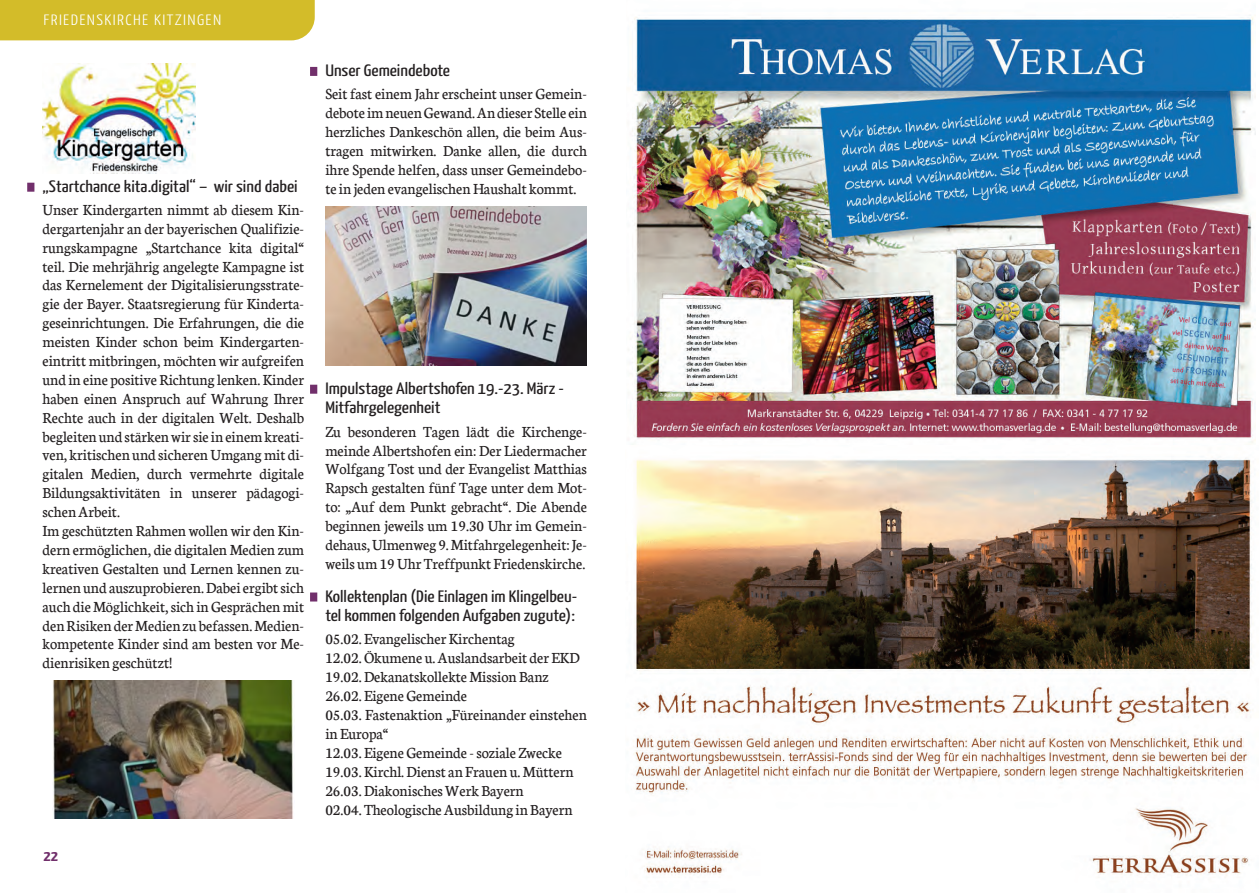
<style>
.page{position:relative;width:1259px;height:893px;background:#fff}
.page>*{position:absolute;margin:0;border:0;box-sizing:border-box;transform-origin:0 0}
.t1{font:16.5px/18.9px "Neuton";color:#231f20;text-align:justify;scale:.96 1}
.t2{font:16.5px/19.8px "Yanone Kaffeesatz";color:#231f20;scale:1.2 1}
.t3{font:300 15px "Yanone Kaffeesatz";letter-spacing:.075em;color:#fff;scale:1.2 1}
.t4{font:700 15px "Yanone Kaffeesatz";color:#712f6b;scale:1.2 1}
</style>
<div class="page">
<div style="left:0;top:0;width:315px;height:40px;background:#d3bc29"></div>
<img style="left:53px;top:681px;width:240px;height:138px">
<img style="left:43px;top:64px;width:152px;height:109px">
<div style="left:310px;top:67px;width:7px;height:9px;background:#712f6b"></div>
<div style="left:310px;top:385px;width:7px;height:9px;background:#712f6b"></div>
<div style="left:310px;top:592px;width:7px;height:9px;background:#712f6b"></div>
<div style="left:27px;top:183px;width:7px;height:9px;background:#712f6b"></div>
<img style="left:325px;top:206px;width:262px;height:160px">
<img style="left:634px;top:458px;width:619px;height:418px">
<img style="left:632px;top:17px;width:623px;height:426px">
<p class="t3" style="left:44px;top:11px;width:150px">FRIEDENSKIRCHE KITZINGEN</p>
<p class="t2" style="left:43px;top:176px;width:214px">„Startchance kita.digital“ – wir sind dabei</p>
<p class="t1" style="left:43px;top:200px;width:274px;text-align:left">Unser Kindergarten nimmt ab diesem Kin&shy;dergartenjahr an der bayerischen Qualifizie&shy;rungskampagne „Startchance kita digital“ teil. Die mehrjährig angelegte Kampagne ist das Kernelement der Digitalisierungsstrate&shy;gie der Bayer. Staatsregierung für Kinderta&shy;geseinrichtungen. Die Erfahrungen, die die meisten Kinder schon beim Kindergarten&shy;eintritt mitbringen, möchten wir aufgreifen und in eine positive Richtung lenken. Kinder haben einen Anspruch auf Wahrung Ihrer Rechte auch in der digitalen Welt. Deshalb begleiten und stärken wir sie in einem kreati&shy;ven, kritischen und sicheren Umgang mit di&shy;gitalen Medien, durch vermehrte digitale Bildungsaktivitäten in unserer pädagogi&shy;schen Arbeit.<br>Im geschützten Rahmen wollen wir den Kin&shy;dern ermöglichen, die digitalen Medien zum kreativen Gestalten und Lernen kennen zu&shy;lernen und auszuprobieren. Dabei ergibt sich auch die Möglichkeit, sich in Gesprächen mit den Risiken derMedien zu befassen.Medien&shy;kompetente Kinder sind am besten vor Me&shy;dienrisiken geschützt!</p>
<p class="t4" style="left:44px;top:847px;width:13px">22</p>
<p class="t2" style="left:325px;top:60px;width:105px">Unser Gemeindebote</p>
<p class="t1" style="left:325px;top:84px;width:274px">Seit fast einem Jahr erscheint unser Gemein&shy;deboteim neuenGewand.An dieser Stelle ein herzliches Dankeschön allen, die beim Aus&shy;tragen mitwirken. Danke allen, die durch ihre Spende helfen, dass unser Gemeindebo&shy;te in jeden evangelischen Haushalt kommt.</p>
<p class="t2" style="left:325px;top:378px;width:200px">Impulstage Albertshofen 19.-23. März -<br>Mitfahrgelegenheit</p>
<p class="t1" style="left:325px;top:422px;width:274px">Zu besonderen Tagen lädt die Kirchenge&shy;meinde Albertshofen ein: Der Liedermacher Wolfgang Tost und der Evangelist Matthias Rapsch gestalten fünf Tage unter dem Mot&shy;to: „Auf dem Punkt gebracht“. Die Abende beginnen jeweils um 19.30 Uhr im Gemein&shy;dehaus,Ulmenweg 9.Mitfahrgelegenheit:Je&shy;weils um 19 Uhr Treffpunkt Friedenskirche.</p>
<p class="t2" style="left:325px;top:585px;width:211px">Kollektenplan (Die Einlagen im Klingelbeu&shy;tel kommen folgenden Aufgaben zugute):</p>
<p class="t1" style="left:325px;top:630px;width:274px;text-align:left">05.02. Evangelischer Kirchentag<br>12.02. Ökumene u. Auslandsarbeit der EKD 19.02. Dekanatskollekte Mission Banz 26.02. Eigene Gemeinde<br>05.03. Fastenaktion „Füreinander einstehen in Europa“<br>12.03. Eigene Gemeinde - soziale Zwecke 19.03. Kirchl. Dienst an Frauen u. Müttern 26.03. DiakonischesWerk Bayern<br>02.04. Theologische Ausbildung in Bayern</p>
</div>
